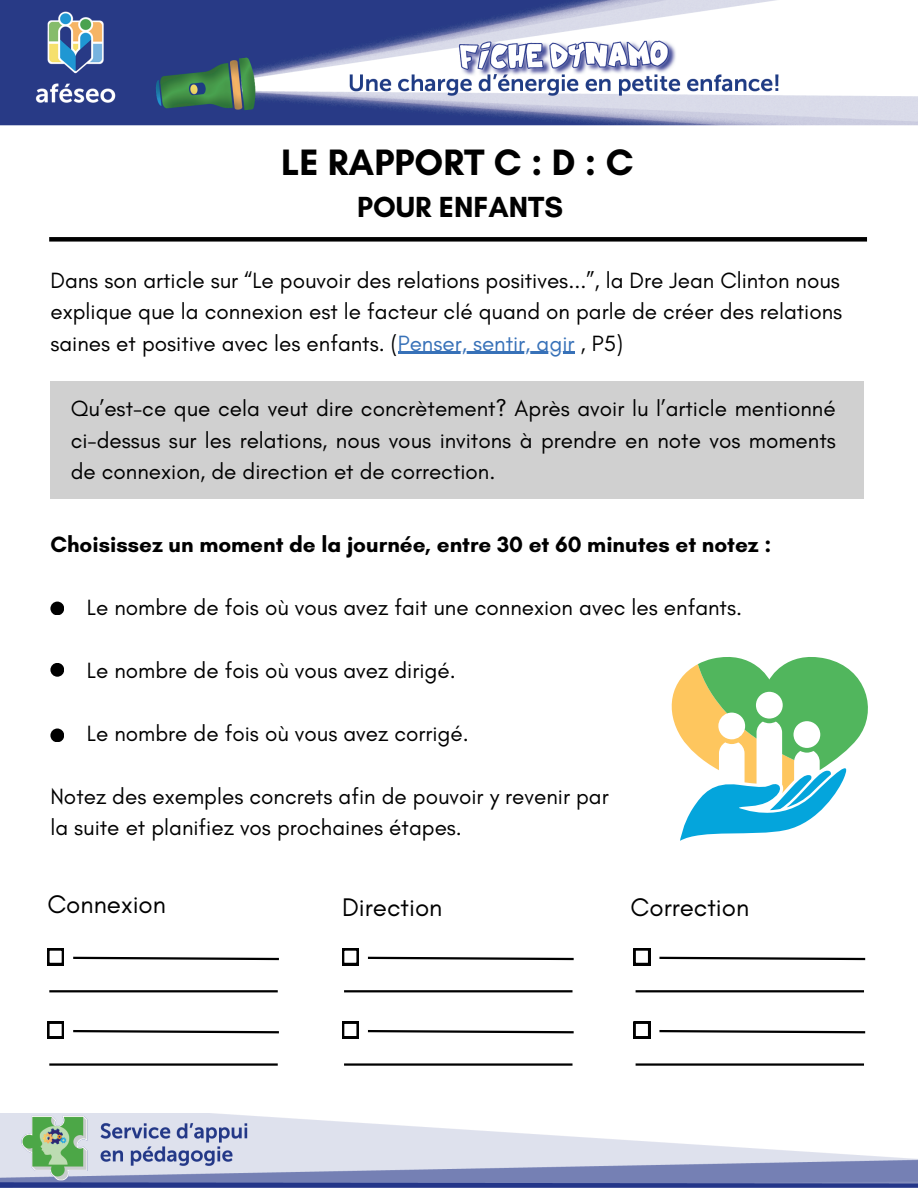
<style>
.page{position:relative;width:918px;height:1188px;background:#fff}
.page>*{position:absolute;margin:0;border:0;box-sizing:border-box;transform-origin:0 0}
.t1{font:700 37.35px "Glacial Indifference";color:#000}
.t2{font:700 29.55px "Glacial Indifference";color:#000}
.t3{font:25.95px "Glacial Indifference";color:#000}
.t4{font:22.5px/31.5px "Glacial Indifference";color:#000;text-align:justify}
.t5{font:700 22.5px "Glacial Indifference";color:#000}
.s1{color:#3771b8}
</style>
<div class="page">
<img style="left:0;top:0;width:918px;height:126px">
<div style="left:49px;top:237px;width:818px;height:5px;background:#000"></div>
<hr style="left:398px;top:352px;width:177px;height:2px;background:#3771b8">
<div style="left:50px;top:602px;width:14px;height:13px;background:#000;border-radius:50%"></div>
<div style="left:50px;top:663px;width:14px;height:14px;background:#000;border-radius:50%"></div>
<div style="left:50px;top:728px;width:14px;height:14px;background:#000;border-radius:50%"></div>
<img style="left:0;top:1113px;width:918px;height:75px">
<svg style="left:671px;top:657px;width:197px;height:184px"></svg>
<div style="left:50px;top:381px;width:814px;height:118px;background:#d0d0d0"></div>
<svg style="left:47px;top:948px;width:17px;height:17px"></svg>
<svg style="left:73px;top:956px;width:206px;height:5px"></svg>
<hr style="left:49px;top:990px;width:229px;height:2px;background:#000">
<svg style="left:47px;top:1022px;width:17px;height:16px"></svg>
<svg style="left:73px;top:1030px;width:206px;height:4px"></svg>
<hr style="left:49px;top:1063px;width:229px;height:3px;background:#000">
<svg style="left:342px;top:948px;width:17px;height:17px"></svg>
<svg style="left:367px;top:956px;width:207px;height:5px"></svg>
<hr style="left:344px;top:990px;width:229px;height:2px;background:#000">
<svg style="left:342px;top:1022px;width:17px;height:16px"></svg>
<svg style="left:367px;top:1030px;width:207px;height:4px"></svg>
<hr style="left:344px;top:1063px;width:229px;height:3px;background:#000">
<svg style="left:634px;top:948px;width:16px;height:17px"></svg>
<svg style="left:659px;top:956px;width:207px;height:5px"></svg>
<hr style="left:636px;top:990px;width:228px;height:2px;background:#000">
<svg style="left:634px;top:1022px;width:16px;height:16px"></svg>
<svg style="left:659px;top:1030px;width:207px;height:4px"></svg>
<hr style="left:636px;top:1063px;width:228px;height:3px;background:#000">
<p class="t1" style="left:281px;top:139px;width:354px">LE RAPPORT C : D : C</p>
<p class="t2" style="left:357px;top:189px;width:207px">POUR ENFANTS</p>
<h1 class="t4" style="left:50px;top:264px;width:793px">Dans son article sur “Le pouvoir des relations positives...”, la Dre Jean Clinton nous explique que la connexion est le facteur clé quand on parle de créer des relations saines et positive avec les enfants. (<span class="s1">Penser, sentir, agir</span> , P5)</h1>
<h3 class="t4" style="left:71px;top:393px;width:767px">Qu’est-ce que cela veut dire concrètement? Après avoir lu l’article mentionné ci-dessus sur les relations, nous vous invitons à prendre en note vos moments de connexion, de direction et de correction.</h3>
<p class="t5" style="left:50px;top:530px;width:722px">Choisissez un moment de la journée, entre 30 et 60 minutes et notez :</p>
<p class="t4" style="left:87px;top:591px;width:657px">Le nombre de fois où vous avez fait une connexion avec les enfants.</p>
<h4 class="t4" style="left:87px;top:654px;width:370px">Le nombre de fois où vous avez dirigé.</h4>
<p class="t4" style="left:87px;top:717px;width:384px">Le nombre de fois où vous avez corrigé.</p>
<p class="t4" style="left:50px;top:780px;width:560px">Notez des exemples concrets afin de pouvoir y revenir par</p>
<p class="t4" style="left:50px;top:812px;width:413px">la suite et planifiez vos prochaines étapes.</p>
<h3 class="t3" style="left:47px;top:888px;width:120px">Connexion</h3>
<h3 class="t3" style="left:342px;top:891px;width:102px">Direction</h3>
<p class="t3" style="left:631px;top:891px;width:120px">Correction</p>
</div>
